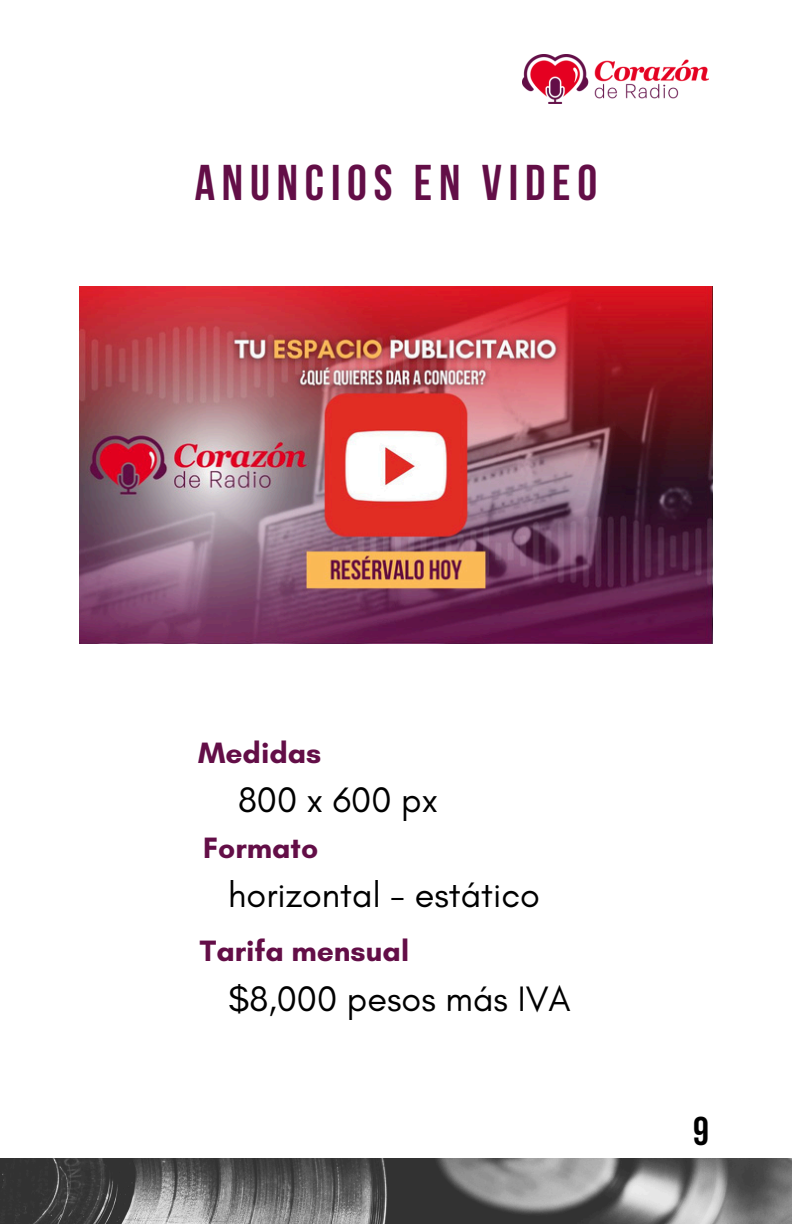
<style>
.page{position:relative;width:792px;height:1224px;background:#fff}
.page>*{position:absolute;margin:0;border:0;box-sizing:border-box;transform-origin:0 0}
.t1{font:700 50px "Bebas Neue";letter-spacing:.135em;color:#630e47}
.t2{font:700 40px "Bebas Neue";color:#000}
.t3{font:36px "Glacial Indifference";color:#000}
.t4{font:700 30px "Glacial Indifference";color:#630e47}
</style>
<div class="page">
<img style="left:523px;top:54px;width:186px;height:50px">
<img style="left:79px;top:286px;width:633px;height:357px">
<img style="left:0;top:1159px;width:792px;height:65px">
<h2 class="t1" style="left:195px;top:163px;width:404px">ANUNCIOS EN VIDEO</h2>
<p class="t4" style="left:198px;top:734px;width:125px">Medidas</p>
<h2 class="t3" style="left:238px;top:778px;width:201px">800 x 600 px</h2>
<p class="t4" style="left:203px;top:829px;width:117px">Formato</p>
<h2 class="t3" style="left:228px;top:873px;width:313px">horizontal - estático</h2>
<p class="t4" style="left:200px;top:933px;width:211px">Tarifa mensual</p>
<p class="t3" style="left:228px;top:977px;width:344px">$8,000 pesos más IVA</p>
<p class="t2" style="left:693px;top:1115px;width:17px">9</p>
</div>
